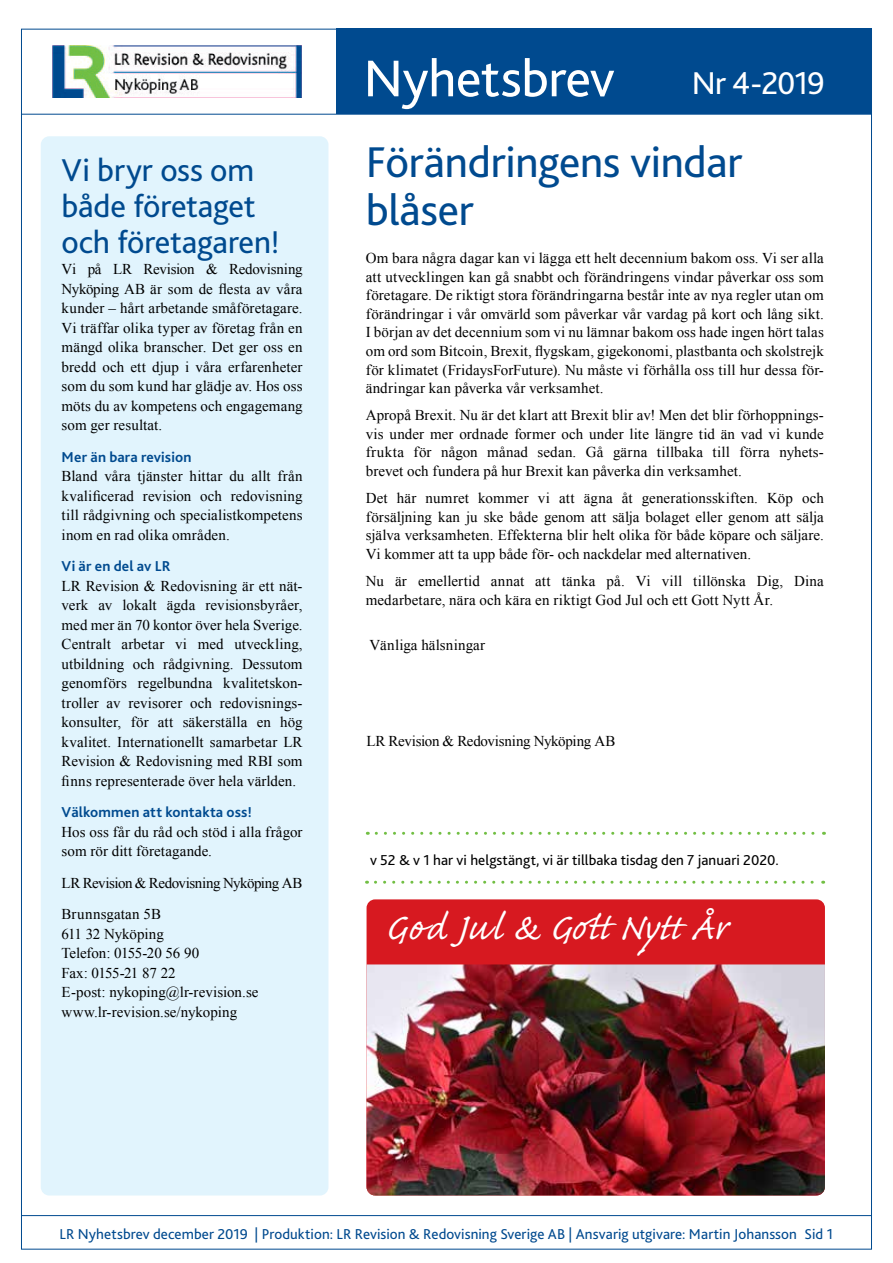
<style>
.page{position:relative;width:893px;height:1263px;background:#fff}
.page>*{position:absolute;margin:0;border:0;box-sizing:border-box;transform-origin:0 0}
.t1{font:54px "Bliss 2";letter-spacing:-.01em;color:#fff}
.t2{font:48px "Caflisch Script Pro";letter-spacing:.005em;color:#fff}
.t3{font:45px/48px "Bliss 2";letter-spacing:-.005em;color:#004a8f}
.t4{font:33px/36px "Bliss 2";letter-spacing:-.005em;color:#004a8f}
.t5{font:33px "Bliss 2";letter-spacing:-.035em;color:#fff}
.t6{font:15px/19.5px "Times New Roman";letter-spacing:.005em;color:#000;text-align:justify}
.t7{font:15px "Bliss 2";letter-spacing:.005em;color:#004a8f}
.t8{font:15px "Bliss 2";letter-spacing:.005em;color:#000}
.t9{font:700 15px "Bliss 2";letter-spacing:.01em;color:#004a8f}
.t10{font:15px/31.5px "Times New Roman";letter-spacing:-.03em;color:#000}
.t11{font:15px "Times New Roman";letter-spacing:-.02em;color:#000}
</style>
<div class="page">
<hr style="left:21px;top:114px;width:851px;height:1px;background:#004a8f">
<div style="left:336px;top:29px;width:536px;height:85px;background:#004a8f"></div>
<div style="left:41px;top:136px;width:287px;height:1059px;background:#e1f4fd;border-radius:9px"></div>
<hr style="left:21px;top:1215px;width:851px;height:1px;background:#004a8f">
<img style="left:52px;top:46px;width:249px;height:52px">
<svg style="left:376px;top:832px;width:448px;height:3px"></svg>
<svg style="left:375px;top:881px;width:449px;height:3px"></svg>
<div style="left:367px;top:899px;width:458px;height:296px;background:#d71920;border-radius:9px"></div>
<img style="left:367px;top:964px;width:458px;height:231px">
<h3 class="t4" style="left:62px;top:151px;width:220px">Vi bryr oss om både företaget och företagaren!</h3>
<p class="t6" style="left:62px;top:259px;width:242px">Vi på LR Revision &amp; Redovisning Nyköping AB är som de flesta av våra kunder – hårt arbetande småföretagare.<br>Vi träffar olika typer av företag från en mängd olika branscher. Det ger oss en bredd och ett djup i våra erfarenheter som du som kund har glädje av. Hos oss möts du av kompetens och engagemang som ger resultat.</p>
<p class="t9" style="left:62px;top:447px;width:131px">Mer än bara revision</p>
<p class="t6" style="left:62px;top:466px;width:242px">Bland våra tjänster hittar du allt från kvalificerad revision och redovisning till rådgivning och specialistkompetens inom en rad olika områden.</p>
<p class="t9" style="left:62px;top:557px;width:110px">Vi är en del av LR</p>
<p class="t6" style="left:62px;top:576px;width:242px">LR Revision &amp; Redovisning är ett nät&shy;verk av lokalt ägda revisionsbyråer, med mer än 70 kontor över hela Sverige.<br>Centralt arbetar vi med utveckling, utbildning och rådgivning. Dessutom genomförs regelbundna kvalitetskon&shy;troller av revisorer och redovisnings&shy;konsulter, för att säkerställa en hög kvalitet. Internationellt samarbetar LR Revision &amp; Redovisning med RBI som finns representerade över hela världen.</p>
<p class="t9" style="left:62px;top:803px;width:192px">Välkommen att kontakta oss!</p>
<p class="t6" style="left:62px;top:822px;width:242px">Hos oss får du råd och stöd i alla frågor som rör ditt företagande.</p>
<p class="t10" style="left:62px;top:867px;width:242px">LR Revision &amp; Redovisning Nyköping AB<br>Brunnsgatan 5B</p>
<p class="t6" style="left:62px;top:924px;width:198px;text-align:left">611 32 Nyköping<br>Telefon: 0155-20 56 90<br>Fax: 0155-21 87 22<br>E-post: nykoping@lr-revision.se www.lr-revision.se/nykoping</p>
<h1 class="t1" style="left:364px;top:45px;width:253px">Nyhetsbrev</h1>
<h3 class="t5" style="left:692px;top:62px;width:135px">Nr 4-2019</h3>
<h3 class="t3" style="left:366px;top:137px;width:378px">Förändringens vindar blåser</h3>
<p class="t6" style="left:366px;top:248px;width:460px;line-height:18.6px">Om bara några dagar kan vi lägga ett helt decennium bakom oss. Vi ser alla att utvecklingen kan gå snabbt och förändringens vindar påverkar oss som företagare. De riktigt stora förändringarna består inte av nya regler utan om förändringar i vår omvärld som påverkar vår vardag på kort och lång sikt.<br>I början av det decennium som vi nu lämnar bakom oss hade ingen hört talas om ord som Bitcoin, Brexit, flygskam, gigekonomi, plastbanta och skolstrejk för klimatet (FridaysForFuture). Nu måste vi förhålla oss till hur dessa för&shy;ändringar kan påverka vår verksamhet.</p>
<p class="t6" style="left:366px;top:406px;width:460px;line-height:18.6px">Apropå Brexit. Nu är det klart att Brexit blir av! Men det blir förhoppnings&shy;vis under mer ordnade former och under lite längre tid än vad vi kunde frukta för någon månad sedan. Gå gärna tillbaka till förra nyhets&shy;brevet och fundera på hur Brexit kan påverka din verksamhet.</p>
<p class="t6" style="left:366px;top:489px;width:460px;line-height:18.6px">Det här numret kommer vi att ägna åt generationsskiften. Köp och försäljning kan ju ske både genom att sälja bolaget eller genom att sälja själva verksamheten. Effekterna blir helt olika för både köpare och säljare.<br>Vi kommer att ta upp både för- och nackdelar med alternativen.</p>
<p class="t6" style="left:366px;top:571px;width:460px;line-height:18.6px">Nu är emellertid annat att tänka på. Vi vill tillönska Dig, Dina medarbetare, nära och kära en riktigt God Jul och ett Gott Nytt År.</p>
<p class="t6" style="left:370px;top:635px;width:117px">Vänliga hälsningar</p>
<p class="t11" style="left:367px;top:731px;width:250px">LR Revision &amp; Redovisning Nyköping AB</p>
<p class="t8" style="left:370px;top:851px;width:410px">v 52 &amp; v 1 har vi helgstängt, vi är tillbaka tisdag den 7 januari 2020.</p>
<h2 class="t2" style="left:385px;top:902px;width:343px">God Jul &amp; Gott Nytt År</h2>
<p class="t7" style="left:60px;top:1224px;width:775px">LR Nyhetsbrev december 2019 | Produktion: LR Revision &amp; Redovisning Sverige AB | Ansvarig utgivare: Martin Johansson Sid 1</p>
</div>
